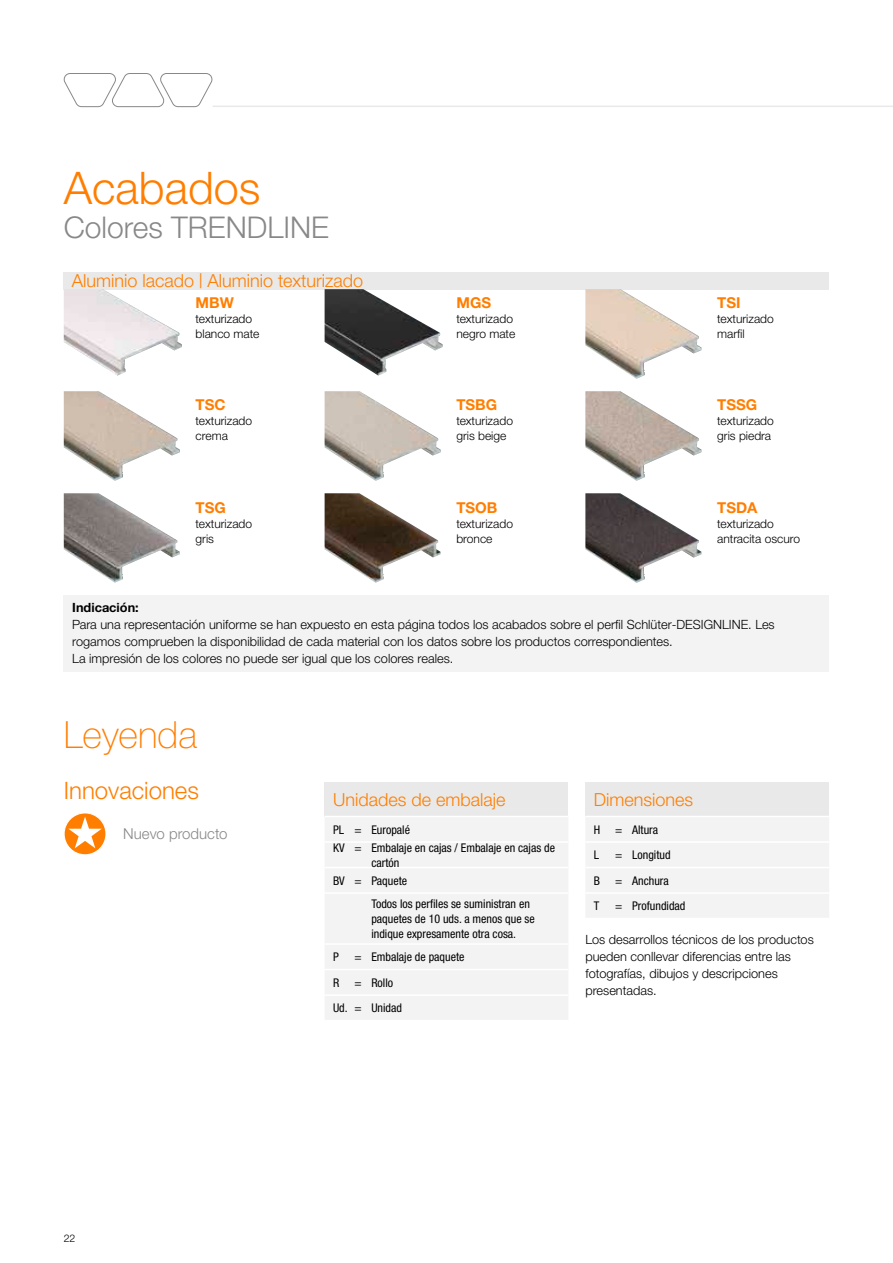
<style>
.page{position:relative;width:893px;height:1263px;background:#fff}
.page>*{position:absolute;margin:0;border:0;box-sizing:border-box;transform-origin:0 0}
.t1{font:300 45px "Helvetica Neue LTW1 G";color:#ff7e00}
.t2{font:100 37.5px "Helvetica Neue LT Pro";color:#ff7e00}
.t3{font:300 30px "Helvetica Neue LTW1 G";color:#898888}
.t4{font:300 24px "Helvetica Neue LTW1 G";color:#ff7e00}
.t5{font:300 18px "Helvetica Neue LTW1 G";color:#ff7e00}
.t6{font:700 15px "Helvetica Neue LTW1 G";color:#ff7e00}
.t7{font:300 15px "Helvetica Neue LTW1 G";color:#898888}
.t8{font:300 12.75px/17px "Helvetica Neue LTW1 G";color:#000}
.t9{font:700 12.75px "Helvetica Neue LTW1 G";color:#000}
.t10{font:condensed 12px/18px "Helvetica Neue LTW1 G";color:#000}
.t11{font:300 12px/15px "Helvetica Neue LTW1 G";color:#000}
.t12{font:300 10.5px "Helvetica Neue LTW1 G";color:#000}
.s1{font-weight:400;font-size:15px}
</style>
<div class="page">
<svg style="left:64px;top:73px;width:148px;height:34px"></svg>
<hr style="left:213px;top:106px;width:680px;height:1px;background:#e9e9e9">
<div style="left:64px;top:272px;width:765px;height:17px;background:#e9e9e9"></div>
<img style="left:64px;top:289px;width:118px;height:87px">
<img style="left:64px;top:391px;width:116px;height:90px">
<img style="left:64px;top:493px;width:116px;height:90px">
<img style="left:325px;top:289px;width:118px;height:87px">
<img style="left:325px;top:391px;width:116px;height:90px">
<img style="left:325px;top:493px;width:115px;height:90px">
<img style="left:585px;top:289px;width:116px;height:90px">
<img style="left:585px;top:391px;width:116px;height:90px">
<img style="left:585px;top:493px;width:116px;height:90px">
<div style="left:64px;top:595px;width:765px;height:77px;background:#f3f3f3"></div>
<svg style="left:64px;top:813px;width:42px;height:42px"></svg>
<svg style="left:68px;top:816px;width:34px;height:32px"></svg>
<div style="left:64px;top:813px;width:42px;height:42px;border:1px solid #fff;border-radius:50%"></div>
<div style="left:325px;top:782px;width:243px;height:34px;background:#e9e9e9"></div>
<div style="left:325px;top:818px;width:243px;height:202px;background:#f3f3f3"></div>
<hr style="left:325px;top:841px;width:243px;height:2px;background:#fff">
<hr style="left:325px;top:867px;width:243px;height:1px;background:#fff">
<hr style="left:325px;top:892px;width:243px;height:2px;background:#fff">
<hr style="left:325px;top:943px;width:243px;height:2px;background:#fff">
<hr style="left:325px;top:969px;width:243px;height:1px;background:#fff">
<hr style="left:325px;top:994px;width:243px;height:2px;background:#fff">
<div style="left:585px;top:782px;width:244px;height:34px;background:#e9e9e9"></div>
<div style="left:586px;top:818px;width:243px;height:99px;background:#f3f3f3"></div>
<hr style="left:585px;top:841px;width:244px;height:2px;background:#fff">
<hr style="left:585px;top:867px;width:244px;height:1px;background:#fff">
<hr style="left:585px;top:892px;width:244px;height:2px;background:#fff">
<hr style="left:892px;top:0;width:1px;height:1263px;background:#fff">
<h1 class="t1" style="left:64px;top:161px;width:198px">Acabados</h1>
<h3 class="t3" style="left:64px;top:209px;width:267px">Colores TRENDLINE</h3>
<h3 class="t5" style="left:72px;top:270px;width:293px">Aluminio lacado <span class="s1">|</span> Aluminio texturizado</h3>
<p class="t6" style="left:196px;top:294px;width:40px">MBW</p>
<p class="t11" style="left:196px;top:312px;width:65px">texturizado blanco mate</p>
<p class="t6" style="left:196px;top:396px;width:32px">TSC</p>
<p class="t11" style="left:196px;top:414px;width:58px">texturizado crema</p>
<p class="t6" style="left:196px;top:498px;width:32px">TSG</p>
<p class="t11" style="left:196px;top:516px;width:58px">texturizado gris</p>
<p class="t6" style="left:456px;top:294px;width:36px">MGS</p>
<p class="t11" style="left:456px;top:312px;width:60px">texturizado negro mate</p>
<p class="t6" style="left:456px;top:396px;width:42px">TSBG</p>
<p class="t11" style="left:456px;top:414px;width:58px">texturizado gris beige</p>
<p class="t6" style="left:456px;top:498px;width:43px">TSOB</p>
<p class="t11" style="left:456px;top:516px;width:58px">texturizado bronce</p>
<p class="t6" style="left:717px;top:294px;width:25px">TSI</p>
<p class="t11" style="left:717px;top:312px;width:58px">texturizado marfil</p>
<p class="t6" style="left:717px;top:396px;width:42px">TSSG</p>
<p class="t11" style="left:717px;top:414px;width:58px">texturizado gris piedra</p>
<p class="t6" style="left:717px;top:498px;width:42px">TSDA</p>
<p class="t11" style="left:717px;top:516px;width:84px">texturizado antracita oscuro</p>
<p class="t9" style="left:72px;top:600px;width:68px">Indicación:</p>
<p class="t8" style="left:72px;top:616px;width:704px">Para una representación uniforme se han expuesto en esta página todos los acabados sobre el perfil Schlüter-DESIGNLINE. Les rogamos comprueben la disponibilidad de cada material con los datos sobre los productos correspondientes.<br>La impresión de los colores no puede ser igual que los colores reales.</p>
<h2 class="t2" style="left:64px;top:714px;width:135px">Leyenda</h2>
<h3 class="t4" style="left:64px;top:776px;width:137px">Innovaciones</h3>
<p class="t7" style="left:123px;top:825px;width:106px">Nuevo producto</p>
<p class="t12" style="left:64px;top:1231px;width:13px">22</p>
<h3 class="t5" style="left:333px;top:788px;width:174px">Unidades de embalaje</h3>
<p class="t10" style="left:333px;top:820px;width:223px">PL = Europalé<br>KV = Embalaje en cajas / Embalaje en cajas de</p>
<p class="t10" style="left:333px;top:853px;width:76px;text-indent:38px">cartón<br>BV = Paquete</p>
<p class="t10" style="left:371px;top:896px;width:165px;line-height:15px">Todos los perfiles se suministran en paquetes de 10 uds. a menos que se indique expresamente otra cosa.</p>
<p class="t10" style="left:333px;top:948px;width:7px">P</p>
<p class="t10" style="left:354px;top:948px;width:112px">= Embalaje de paquete</p>
<p class="t10" style="left:333px;top:973px;width:8px">R</p>
<p class="t10" style="left:333px;top:970px;width:70px;line-height:25.5px;text-indent:21px">= Rollo<br>Ud. = Unidad</p>
<h3 class="t5" style="left:594px;top:788px;width:101px">Dimensiones</h3>
<p class="t10" style="left:594px;top:816px;width:66px;line-height:25.5px">H = Altura<br>L</p>
<p class="t10" style="left:615px;top:846px;width:57px">= Longitud</p>
<p class="t10" style="left:594px;top:871px;width:8px">B</p>
<p class="t10" style="left:615px;top:871px;width:55px">= Anchura</p>
<p class="t10" style="left:594px;top:897px;width:7px">T</p>
<p class="t10" style="left:615px;top:897px;width:72px">= Profundidad</p>
<p class="t8" style="left:585px;top:931px;width:230px">Los desarrollos técnicos de los productos pueden conllevar diferencias entre las fotografías, dibujos y descripciones presentadas.</p>
</div>
